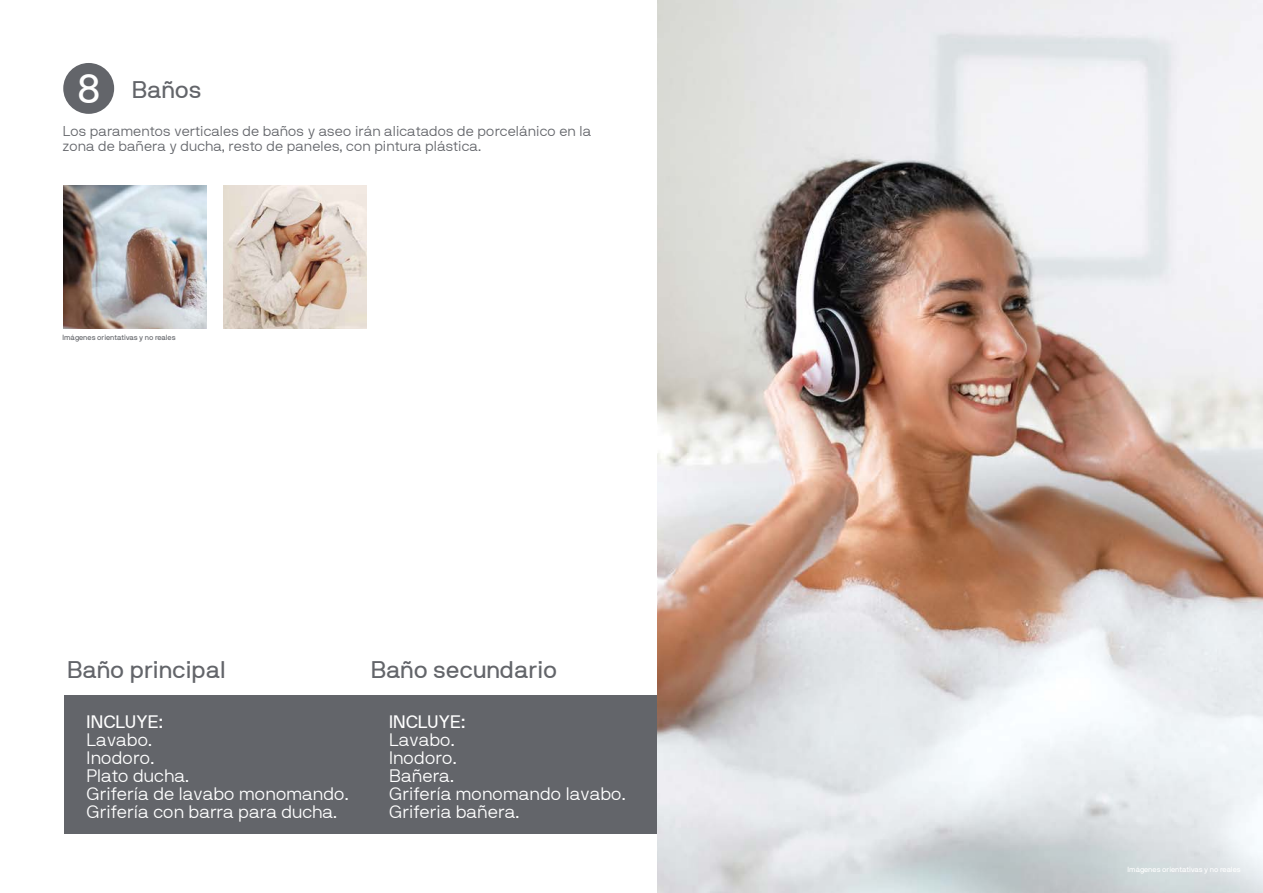
<style>
.page{position:relative;width:1263px;height:893px;background:#fff}
.page>*{position:absolute;margin:0;border:0;box-sizing:border-box;transform-origin:0 0}
.t1{font:24px "NB International Regular Webfont";color:#63656a}
.t2{font:18px/18px "NB International Light Webfont";letter-spacing:-.005em;color:#fff}
.t3{font:18px "NB International Regular Webfont";letter-spacing:-.005em;color:#fff}
.t4{font:14.25px/15px "NB International Light Webfont";color:#63656a}
.t5{font:7.5px "NB International Pro";color:#63656a}
.t6{font:7.5px "NB International Pro";color:#fff}
.s1{font-size:41.1px;color:#fff}
</style>
<div class="page">
<div style="left:64px;top:696px;width:1135px;height:138px;background:#63656a"></div>
<img style="left:657px;top:0;width:606px;height:893px">
<div style="left:63px;top:63px;width:51px;height:51px;background:#63656a;border-radius:50%"></div>
<img style="left:224px;top:186px;width:143px;height:143px">
<img style="left:63px;top:186px;width:143px;height:143px">
<h1 class="t1" style="left:77px;top:76px;width:126px"><span class="s1">8</span> Baños</h1>
<p class="t4" style="left:63px;top:124px;width:530px">Los paramentos verticales de baños y aseo irán alicatados de porcelánico en la zona de bañera y ducha, resto de paneles, con pintura plástica.</p>
<p class="t5" style="left:63px;top:333px;width:115px">Imágenes orientativas y no reales</p>
<h1 class="t1" style="left:67px;top:656px;width:160px">Baño principal</h1>
<h1 class="t1" style="left:371px;top:656px;width:188px">Baño secundario</h1>
<p class="t3" style="left:87px;top:711px;width:78px">INCLUYE:</p>
<p class="t2" style="left:87px;top:730px;width:264px">Lavabo.<br>Inodoro.<br>Plato ducha.<br>Grifería de lavabo monomando.<br>Grifería con barra para ducha.</p>
<p class="t3" style="left:389px;top:711px;width:78px">INCLUYE:</p>
<p class="t2" style="left:389px;top:730px;width:238px">Lavabo.<br>Inodoro.<br>Bañera.<br>Grifería monomando lavabo.<br>Griferia bañera.</p>
<p class="t6" style="left:1127px;top:865px;width:115px">Imágenes orientativas y no reales</p>
</div>
